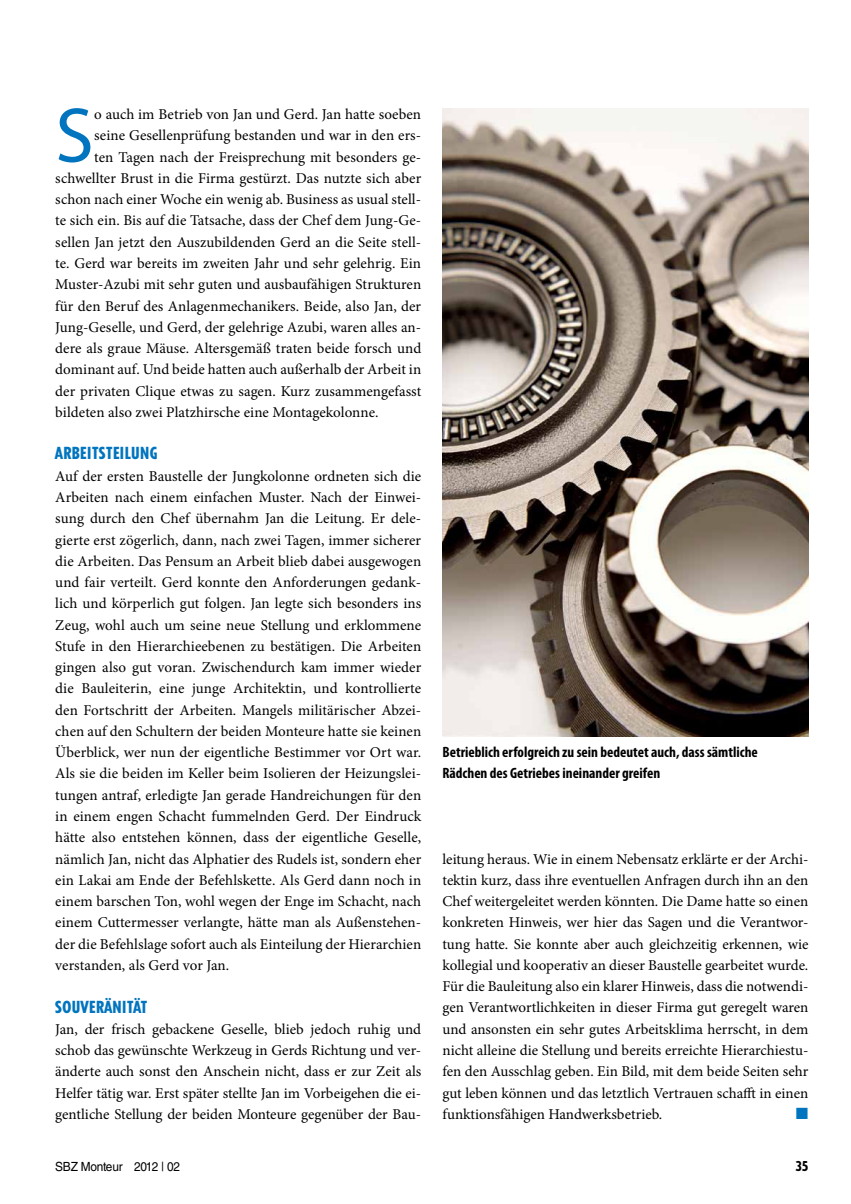
<style>
.page{position:relative;width:851px;height:1204px;background:#fff}
.page>*{position:absolute;margin:0;border:0;box-sizing:border-box;transform-origin:0 0}
.t1{font:78.15px "Myriad Pro";color:#0074be}
.t2{font:800 condensed 16.5px "Tempo Std";letter-spacing:.03em;color:#0074be}
.t3{font:15px/21.3px "Minion Pro";letter-spacing:.005em;color:#000;text-align:justify}
.t4{font:700 condensed 15px/21.3px "Myriad Pro";color:#000}
.t5{font:15px "European Pi Std 3";color:#0074be}
.t6{font:800 condensed 13.5px "Tempo Std";color:#000}
.t7{font:12.6px "Helvetica LT Std";letter-spacing:-.02em;color:#000;scale:.94 1}
</style>
<div class="page">
<img style="left:442px;top:108px;width:366px;height:628px">
<h1 class="t1" style="left:55px;top:87px;width:40px">S</h1>
<p class="t3" style="left:94px;top:104px;width:328px">o auch im Betrieb von Jan und Gerd. Jan hatte soeben</p>
<p class="t3" style="left:94px;top:125px;width:328px">seine Gesellenprüfung bestanden und war in den ers-</p>
<p class="t3" style="left:94px;top:146px;width:328px">ten Tagen nach der Freisprechung mit besonders ge-</p>
<p class="t3" style="left:55px;top:167px;width:367px">schwellter Brust in die Firma gestürzt. Das nutzte sich aber</p>
<p class="t3" style="left:55px;top:189px;width:367px">schon nach einer Woche ein wenig ab. Business as usual stell-</p>
<p class="t3" style="left:55px;top:210px;width:367px">te sich ein. Bis auf die Tatsache, dass der Chef dem Jung-Ge-</p>
<p class="t3" style="left:55px;top:231px;width:367px">sellen Jan jetzt den Auszubildenden Gerd an die Seite stell-</p>
<p class="t3" style="left:55px;top:252px;width:367px">te. Gerd war bereits im zweiten Jahr und sehr gelehrig. Ein</p>
<p class="t3" style="left:55px;top:274px;width:367px">Muster-Azubi mit sehr guten und ausbaufähigen Strukturen</p>
<p class="t3" style="left:55px;top:295px;width:367px">für den Beruf des Anlagenmechanikers. Beide, also Jan, der</p>
<p class="t3" style="left:55px;top:316px;width:367px">Jung-Geselle, und Gerd, der gelehrige Azubi, waren alles an-</p>
<p class="t3" style="left:55px;top:337px;width:367px">dere als graue Mäuse. Altersgemäß traten beide forsch und</p>
<p class="t3" style="left:55px;top:359px;width:367px">dominant auf. Und beide hatten auch außerhalb der Arbeit in</p>
<p class="t3" style="left:55px;top:380px;width:367px">der privaten Clique etwas zu sagen. Kurz zusammengefasst</p>
<p class="t3" style="left:55px;top:401px;width:325px">bildeten also zwei Platzhirsche eine Montagekolonne.</p>
<p class="t2" style="left:55px;top:443px;width:103px">ARBEITSTEILUNG</p>
<p class="t3" style="left:55px;top:465px;width:367px">Auf der ersten Baustelle der Jungkolonne ordneten sich die Arbeiten nach einem einfachen Muster. Nach der Einwei&shy;sung durch den Chef übernahm Jan die Leitung. Er dele&shy;gierte erst zögerlich, dann, nach zwei Tagen, immer sicherer die Arbeiten. Das Pensum an Arbeit blieb dabei ausgewogen und fair verteilt. Gerd konnte den Anforderungen gedank&shy;lich und körperlich gut folgen. Jan legte sich besonders ins Zeug, wohl auch um seine neue Stellung und erklommene Stufe in den Hierarchieebenen zu bestätigen. Die Arbeiten gingen also gut voran. Zwischendurch kam immer wieder die Bauleiterin, eine junge Architektin, und kontrollierte den Fortschritt der Arbeiten. Mangels militärischer Abzei&shy;chen auf den Schultern der beiden Monteure hatte sie keinen Überblick, wer nun der eigentliche Bestimmer vor Ort war.<br>Als sie die beiden im Keller beim Isolieren der Heizungslei&shy;tungen antraf, erledigte Jan gerade Handreichungen für den in einem engen Schacht fummelnden Gerd. Der Eindruck hätte also entstehen können, dass der eigentliche Geselle, nämlich Jan, nicht das Alphatier des Rudels ist, sondern eher ein Lakai am Ende der Befehlskette. Als Gerd dann noch in einem barschen Ton, wohl wegen der Enge im Schacht, nach einem Cuttermesser verlangte, hätte man als Außenstehen&shy;der die Befehlslage sofort auch als Einteilung der Hierarchien verstanden, als Gerd vor Jan.</p>
<p class="t2" style="left:55px;top:996px;width:93px">SOUVERÄNITÄT</p>
<p class="t3" style="left:55px;top:1018px;width:367px">Jan, der frisch gebackene Geselle, blieb jedoch ruhig und schob das gewünschte Werkzeug in Gerds Richtung und ver&shy;änderte auch sonst den Anschein nicht, dass er zur Zeit als Helfer tätig war. Erst später stellte Jan im Vorbeigehen die ei&shy;gentliche Stellung der beiden Monteure gegenüber der Bau-</p>
<p class="t4" style="left:442px;top:741px;width:317px">Betrieblich erfolgreich zu sein bedeutet auch, dass sämtliche<br>Rädchen des Getriebes ineinander greifen</p>
<p class="t3" style="left:442px;top:848px;width:367px">leitung heraus. Wie in einem Nebensatz erklärte er der Archi&shy;tektin kurz, dass ihre eventuellen Anfragen durch ihn an den Chef weitergeleitet werden könnten. Die Dame hatte so einen konkreten Hinweis, wer hier das Sagen und die Verantwor&shy;tung hatte. Sie konnte aber auch gleichzeitig erkennen, wie kollegial und kooperativ an dieser Baustelle gearbeitet wurde.<br>Für die Bauleitung also ein klarer Hinweis, dass die notwendi&shy;gen Verantwortlichkeiten in dieser Firma gut geregelt waren und ansonsten ein sehr gutes Arbeitsklima herrscht, in dem nicht alleine die Stellung und bereits erreichte Hierarchiestu&shy;fen den Ausschlag geben. Ein Bild, mit dem beide Seiten sehr gut leben können und das letztlich Vertrauen schafft in einen funktionsfähigen Handwerksbetrieb.</p>
<p class="t5" style="left:795px;top:1103px;width:14px">■</p>
<p class="t7" style="left:55px;top:1158px;width:134px">SBZ Monteur 2012 | 02</p>
<p class="t6" style="left:795px;top:1157px;width:14px">35</p>
</div>
